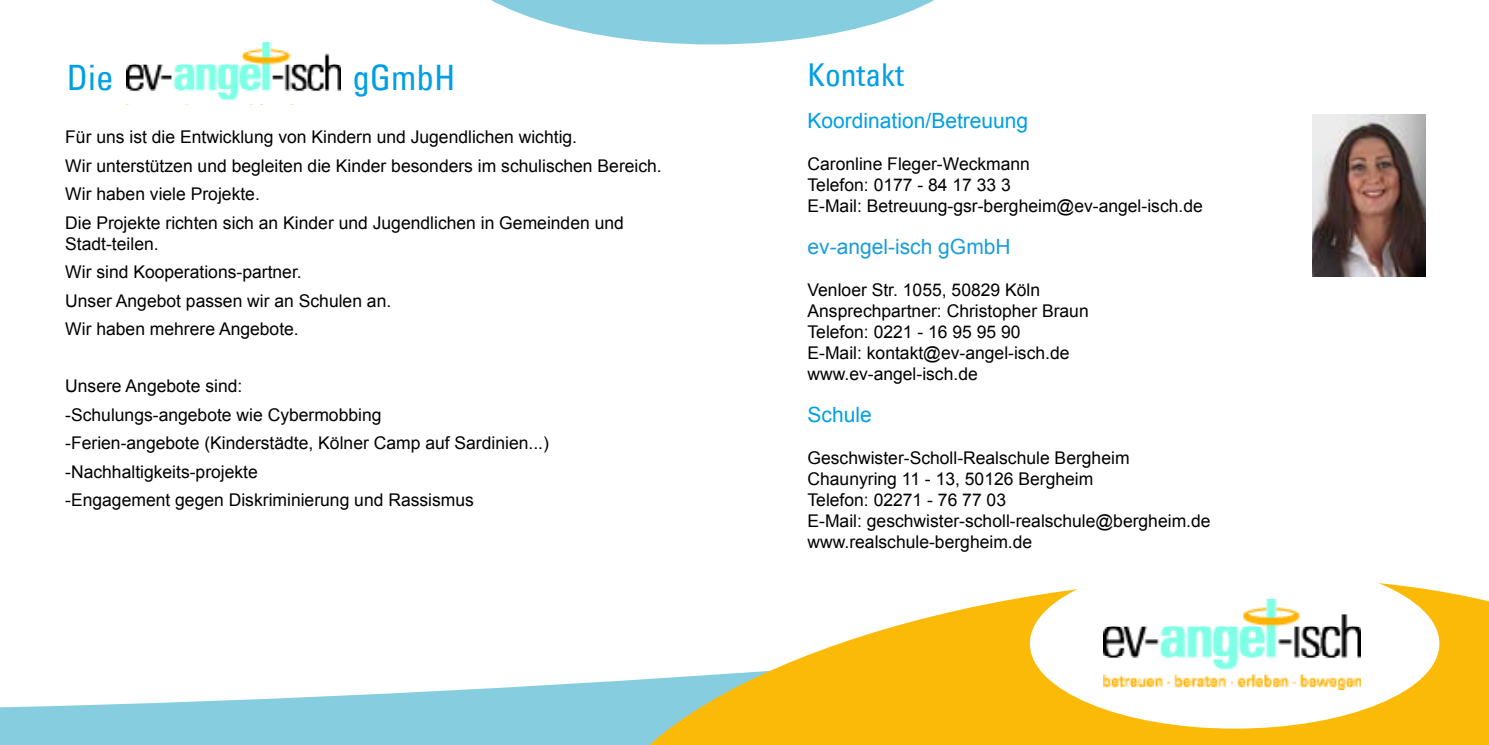
<style>
.page{position:relative;width:1489px;height:745px;background:#fff}
.page>*{position:absolute;margin:0;border:0;box-sizing:border-box;transform-origin:0 0}
.t1{font:condensed 35px "Univers Com 57";color:#009fe3}
.t2{font:condensed 31.5px "Univers Com 57";color:#009fe3}
.t3{font:21px "Arial";color:#009fe3}
.t4{font:21px "Arial";color:#1a9dd9}
.t5{font:17.5px/28.3px "Arial";color:#000}
</style>
<div class="page">
<img style="left:127px;top:43px;width:213px;height:58px">
<svg style="left:0;top:683px;width:584px;height:61px;fill:#86cedf"></svg>
<svg style="left:491px;top:0;width:443px;height:44px"></svg>
<svg style="left:584px;top:583px;width:904px;height:161px;fill:#fbba07"></svg>
<div style="left:1029px;top:558px;width:410px;height:170px;background:#fff;border-radius:50%"></div>
<img style="left:1103px;top:599px;width:257px;height:90px">
<img style="left:1312px;top:114px;width:113px;height:162px">
<h1 class="t1" style="left:67px;top:55px;width:48px">Die</h1>
<h1 class="t1" style="left:352px;top:55px;width:105px">gGmbH</h1>
<h2 class="t2" style="left:807px;top:55px;width:98px">Kontakt</h2>
<p class="t3" style="left:807px;top:107px;width:222px">Koordination/Betreuung</p>
<p class="t5" style="left:807px;top:153px;width:397px;line-height:21px">Caronline Fleger-Weckmann<br>Telefon: 0177 - 84 17 33 3<br>E-Mail: Betreuung-gsr-bergheim@ev-angel-isch.de</p>
<p class="t4" style="left:807px;top:233px;width:205px">ev-angel-isch gGmbH</p>
<p class="t5" style="left:807px;top:279px;width:283px;line-height:21px">Venloer Str. 1055, 50829 Köln<br>Ansprechpartner: Christopher Braun<br>Telefon: 0221 - 16 95 95 90<br>E-Mail: kontakt@ev-angel-isch.de www.ev-angel-isch.de</p>
<p class="t3" style="left:807px;top:401px;width:66px">Schule</p>
<p class="t5" style="left:807px;top:447px;width:404px;line-height:21px">Geschwister-Scholl-Realschule Bergheim Chaunyring 11 - 13, 50126 Bergheim<br>Telefon: 02271 - 76 77 03<br>E-Mail: geschwister-scholl-realschule@bergheim.de www.realschule-bergheim.de</p>
<p class="t5" style="left:65px;top:123px;width:598px">Für uns ist die Entwicklung von Kindern und Jugendlichen wichtig.<br>Wir unterstützen und begleiten die Kinder besonders im schulischen Bereich.<br>Wir haben viele Projekte.<br>Die Projekte richten sich an Kinder und Jugendlichen in Gemeinden und</p>
<p class="t5" style="left:65px;top:229px;width:327px">Stadt-teilen.<br>Wir sind Kooperations-partner.<br>Unser Angebot passen wir an Schulen an.<br>Wir haben mehrere Angebote.</p>
<p class="t5" style="left:65px;top:372px;width:485px">Unsere Angebote sind:<br>-Schulungs-angebote wie Cybermobbing<br>-Ferien-angebote (Kinderstädte, Kölner Camp auf Sardinien...) -Nachhaltigkeits-projekte<br>-Engagement gegen Diskriminierung und Rassismus</p>
</div>
